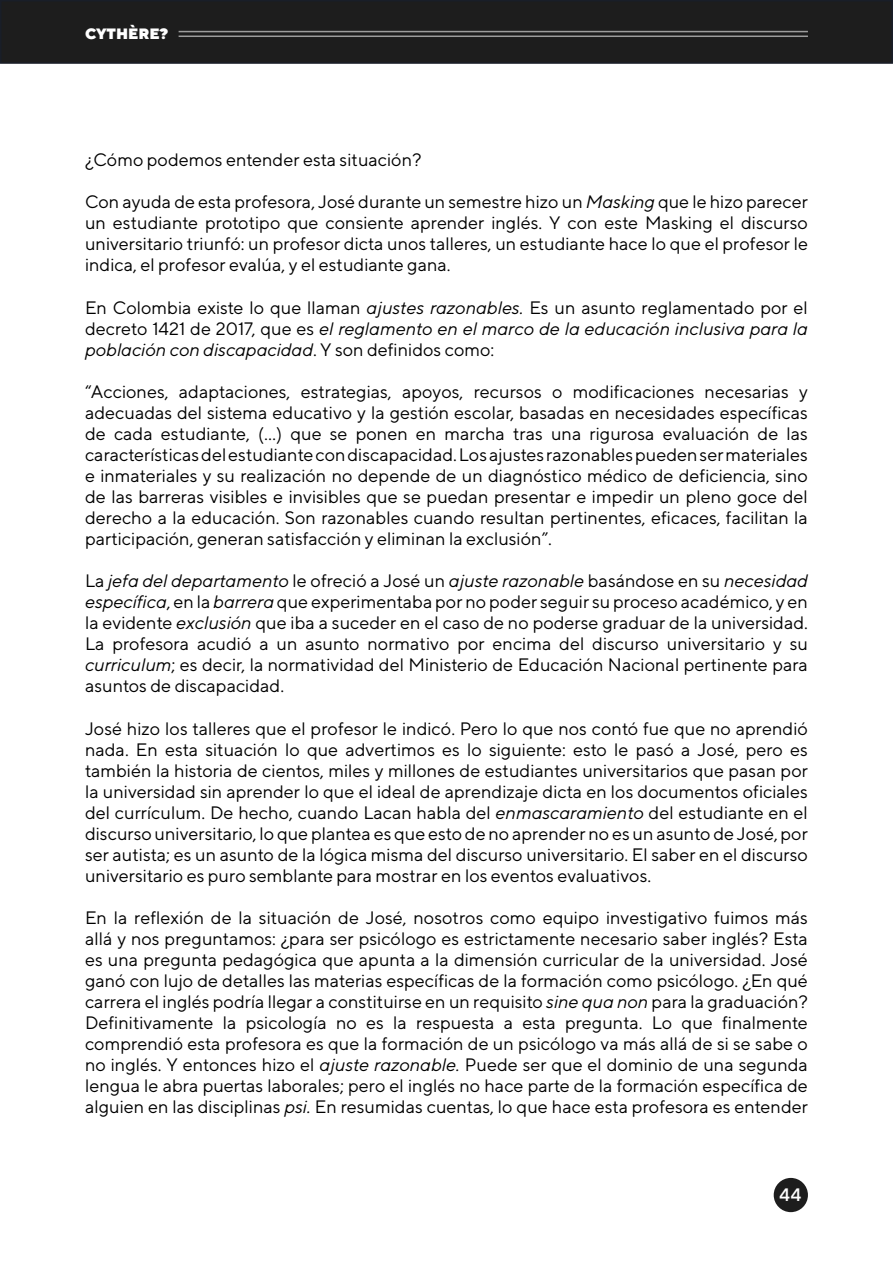
<style>
.page{position:relative;width:893px;height:1263px;background:#fff}
.page>*{position:absolute;margin:0;border:0;box-sizing:border-box;transform-origin:0 0}
.t1{font:18px/21px "TT Norms";color:#000;text-align:justify}
.t2{font:500 18px "TT Norms";color:#fff}
.t3{font:900 15px "TT Norms";color:#fff}
.s1{font-style:italic}
</style>
<div class="page">
<div style="left:0;top:0;width:893px;height:64px;background:#1d1d1d;border:2px solid #191e28"></div>
<hr style="left:179px;top:31px;width:629px;height:1px;background:#9d9d9d">
<hr style="left:179px;top:36px;width:629px;height:1px;background:#9d9d9d">
<div style="left:774px;top:1178px;width:34px;height:34px;background:#1d1d1d;border-radius:50%"></div>
<p class="t3" style="left:85px;top:24px;width:85px">CYTHÈRE?</p>
<p class="t1" style="left:85px;top:149px;width:338px">¿Cómo podemos entender esta situación?</p>
<p class="t1" style="left:85px;top:191px;width:724px">Con ayuda de esta profesora, José durante un semestre hizo un <span class="s1">Masking</span> que le hizo parecer un estudiante prototipo que consiente aprender inglés. Y con este Masking el discurso universitario triunfó: un profesor dicta unos talleres, un estudiante hace lo que el profesor le indica, el profesor evalúa, y el estudiante gana.</p>
<p class="t1" style="left:85px;top:296px;width:724px">En Colombia existe lo que llaman <span class="s1">ajustes razonables.</span> Es un asunto reglamentado por el decreto 1421 de 2017, que es <span class="s1">el reglamento en el marco de la educación inclusiva para la población con discapacidad</span>. Y son definidos como:</p>
<p class="t1" style="left:85px;top:381px;width:724px">“Acciones, adaptaciones, estrategias, apoyos, recursos o modificaciones necesarias y adecuadas del sistema educativo y la gestión escolar, basadas en necesidades específicas de cada estudiante, (…) que se ponen en marcha tras una rigurosa evaluación de las características del estudiante con discapacidad. Los ajustes razonables pueden ser materiales e inmateriales y su realización no depende de un diagnóstico médico de deficiencia, sino de las barreras visibles e invisibles que se puedan presentar e impedir un pleno goce del derecho a la educación. Son razonables cuando resultan pertinentes, eficaces, facilitan la participación, generan satisfacción y eliminan la exclusión”.</p>
<p class="t1" style="left:85px;top:570px;width:724px">La <span class="s1">jefa del departamento</span> le ofreció a José un <span class="s1">ajuste razonable</span> basándose en su <span class="s1">necesidad específica</span>, en la <span class="s1">barrera</span> que experimentaba por no poder seguir su proceso académico, y en la evidente <span class="s1">exclusión</span> que iba a suceder en el caso de no poderse graduar de la universidad.<br>La profesora acudió a un asunto normativo por encima del discurso universitario y su <span class="s1">curriculum</span>; es decir, la normatividad del Ministerio de Educación Nacional pertinente para asuntos de discapacidad.</p>
<p class="t1" style="left:85px;top:717px;width:724px">José hizo los talleres que el profesor le indicó. Pero lo que nos contó fue que no aprendió nada. En esta situación lo que advertimos es lo siguiente: esto le pasó a José, pero es también la historia de cientos, miles y millones de estudiantes universitarios que pasan por la universidad sin aprender lo que el ideal de aprendizaje dicta en los documentos oficiales del currículum. De hecho, cuando Lacan habla del <span class="s1">enmascaramiento</span> del estudiante en el discurso universitario, lo que plantea es que esto de no aprender no es un asunto de José, por ser autista; es un asunto de la lógica misma del discurso universitario. El saber en el discurso universitario es puro semblante para mostrar en los eventos evaluativos.</p>
<p class="t1" style="left:85px;top:907px;width:724px">En la reflexión de la situación de José, nosotros como equipo investigativo fuimos más allá y nos preguntamos: ¿para ser psicólogo es estrictamente necesario saber inglés? Esta es una pregunta pedagógica que apunta a la dimensión curricular de la universidad. José ganó con lujo de detalles las materias específicas de la formación como psicólogo. ¿En qué carrera el inglés podría llegar a constituirse en un requisito <span class="s1">sine qua non</span> para la graduación?<br>Definitivamente la psicología no es la respuesta a esta pregunta. Lo que finalmente comprendió esta profesora es que la formación de un psicólogo va más allá de si se sabe o no inglés. Y entonces hizo el <span class="s1">ajuste razonable.</span> Puede ser que el dominio de una segunda lengua le abra puertas laborales; pero el inglés no hace parte de la formación específica de alguien en las disciplinas <span class="s1">psi.</span> En resumidas cuentas, lo que hace esta profesora es entender</p>
<p class="t2" style="left:779px;top:1183px;width:24px">44</p>
</div>
